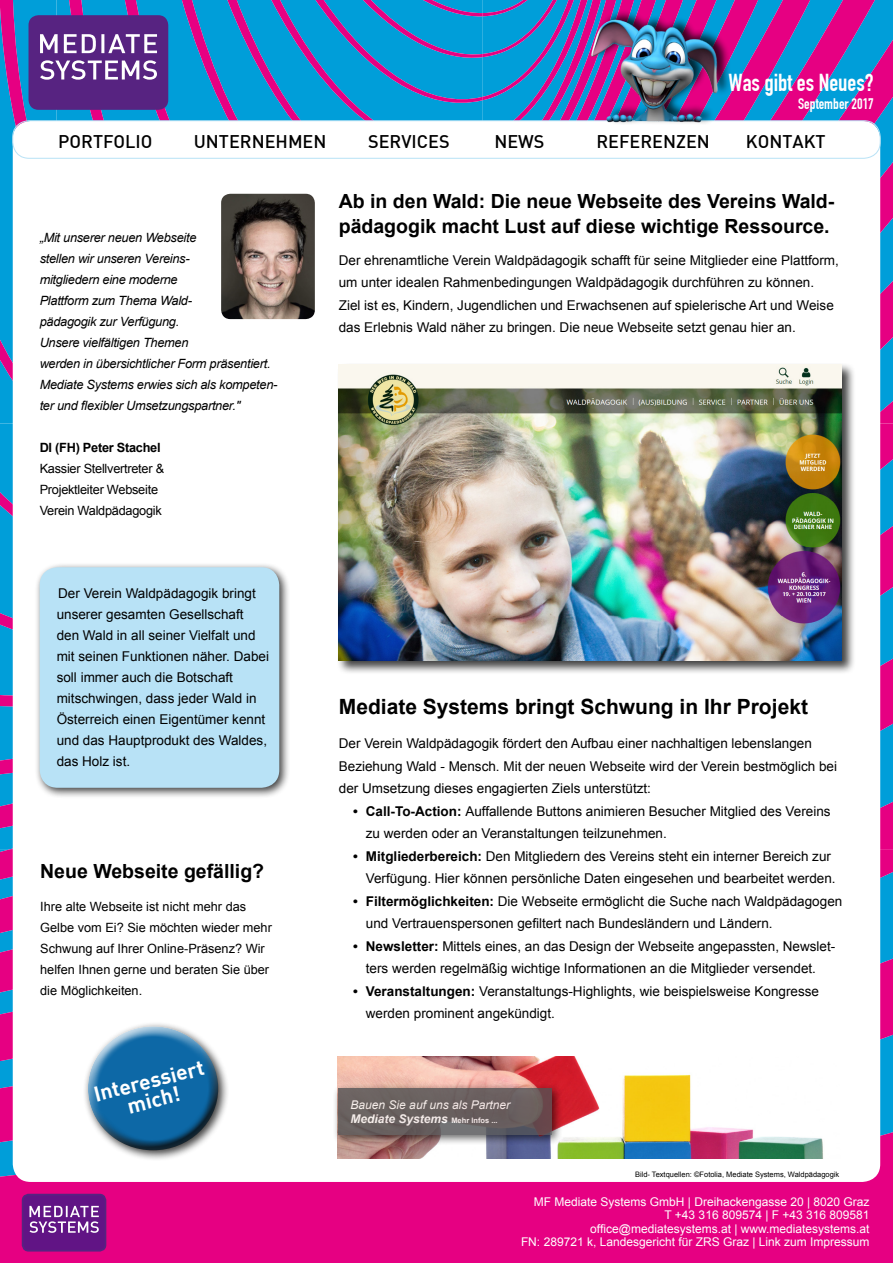
<style>
.page{position:relative;width:893px;height:1263px;background:#fff}
.page>*{position:absolute;margin:0;border:0;box-sizing:border-box;transform-origin:0 0}
.t1{font:24px "DIN Engschrift";color:#fff}
.t2{font:700 21px "Arial";color:#000}
.t3{font:700 21px/19.5px "DIN";color:#fff;text-align:center}
.t4{font:700 19.5px/25.5px "Arial";color:#000}
.t5{font:500 18px "DIN";color:#000}
.t6{font:15px "DIN Engschrift";color:#fff}
.t7{font:13.5px/22.5px "Arial";color:#000}
.t8{font:italic 12.75px/21px "Arial";letter-spacing:-.02em;color:#000}
.t9{font:12.75px/21px "Arial";color:#000}
.t10{font:12.75px/21px "Arial";letter-spacing:-.02em;color:#000}
.t11{font:700 12.75px "Arial";letter-spacing:-.02em;color:#000}
.t12{font:12px/13.5px "Arial";color:#fff;text-align:right}
.t13{font:italic 12px/14.4px "Arial";color:#fff}
.t14{font:7.5px "Arial";color:#000}
.s1{font-weight:700}
.s2{font-weight:700;font-style:normal;font-size:7.5px}
</style>
<div class="page">
<svg style="left:157px;top:0;width:325px;height:120px;background:#2089cd"></svg>
<svg style="left:482px;top:0;width:411px;height:423px;background:#5e60b6"></svg>
<svg style="left:880px;top:423px;width:13px;height:426px;background:#7553af"></svg>
<svg style="left:866px;top:849px;width:27px;height:333px;background:#6c59b2"></svg>
<div style="left:0;top:1182px;width:893px;height:81px;background:#e60082"></div>
<div style="left:13px;top:121px;width:867px;height:1061px;background:#fff;border-radius:18px"></div>
<div style="left:34px;top:562px;width:256px;height:237px;background:#000;opacity:.75"></div>
<div style="left:40px;top:567px;width:239px;height:221px;background:#b8e2f6;border-radius:18px"></div>
<div style="left:77px;top:1015px;width:141px;height:107px;background:#fff;opacity:.75"></div>
<div style="left:87px;top:1047px;width:142px;height:110px;background:#000;opacity:.75"></div>
<div style="left:29px;top:15px;width:139px;height:95px;background:#572381;border-radius:10px"></div>
<div style="left:12px;top:120px;width:869px;height:39px;border:1px solid #b8e2f6;border-radius:16px"></div>
<svg style="left:0;top:0;width:157px;height:1252px"></svg>
<div style="left:337px;top:362px;width:519px;height:312px;background:#000;opacity:.75"></div>
<img style="left:339px;top:364px;width:503px;height:296px">
<img style="left:221px;top:194px;width:94px;height:125px">
<div style="left:592px;top:9px;width:140px;height:116px;background:#000;opacity:.75"></div>
<img style="left:589px;top:0;width:129px;height:125px">
<img style="left:338px;top:1057px;width:485px;height:101px">
<div style="left:332px;top:1083px;width:231px;height:63px;background:#000;opacity:.75"></div>
<svg style="left:338px;top:1089px;width:213px;height:46px;background:#685f5f"></svg>
<h1 class="t1" style="left:728px;top:69px;width:147px">Was gibt es Neues?</h1>
<p class="t6" style="left:798px;top:95px;width:77px">September 2017</p>
<h3 class="t5" style="left:58px;top:130px;width:96px">PORTFOLIO</h3>
<h3 class="t5" style="left:194px;top:130px;width:134px">UNTERNEHMEN</h3>
<h3 class="t5" style="left:368px;top:130px;width:83px">SERVICES</h3>
<h3 class="t5" style="left:494px;top:130px;width:52px">NEWS</h3>
<h3 class="t5" style="left:596px;top:130px;width:115px">REFERENZEN</h3>
<h3 class="t5" style="left:746px;top:130px;width:81px">KONTAKT</h3>
<p class="t8" style="left:40px;top:227px;width:239px">„Mit unserer neuen Webseite<br>stellen wir unseren Vereins-<br>mitgliedern eine moderne<br>Plattform zum Thema Wald-<br>pädagogik zur Verfügung.<br>Unsere vielfältigen Themen<br>werden in übersichtlicher Form präsentiert.<br>Mediate Systems erwies sich als kompeten&shy;ter und flexibler Umsetzungspartner."</p>
<p class="t11" style="left:40px;top:439px;width:123px">DI (FH) Peter Stachel</p>
<p class="t10" style="left:40px;top:458px;width:126px">Kassier Stellvertreter &amp;<br>Projektleiter Webseite<br>Verein Waldpädagogik</p>
<p class="t7" style="left:57px;top:583px;width:214px;line-height:21px">Der Verein Waldpädagogik bringt unserer gesamten Gesellschaft den Wald in all seiner Vielfalt und mit seinen Funktionen näher. Dabei soll immer auch die Botschaft mitschwingen, dass jeder Wald in<br>Österreich einen Eigentümer kennt und das Hauptprodukt des Waldes, das Holz ist.</p>
<h3 class="t4" style="left:40px;top:859px;width:225px">Neue Webseite gefällig?</h3>
<p class="t9" style="left:40px;top:896px;width:233px">Ihre alte Webseite ist nicht mehr das Gelbe vom Ei? Sie möchten wieder mehr Schwung auf Ihrer Online-Präsenz? Wir helfen Ihnen gerne und beraten Sie über die Möglichkeiten.</p>
<h2 class="t3" style="left:92px;top:1084px;width:114px;rotate:-14deg">Interessiert mich!</h2>
<h3 class="t4" style="left:339px;top:189px;width:497px">Ab in den Wald: Die neue Webseite des Vereins Wald&shy;pädagogik macht Lust auf diese wichtige Ressource.</h3>
<p class="t7" style="left:339px;top:249px;width:502px">Der ehrenamtliche Verein Waldpädagogik schafft für seine Mitglieder eine Plattform, um unter idealen Rahmenbedingungen Waldpädagogik durchführen zu können.<br>Ziel ist es, Kindern, Jugendlichen und Erwachsenen auf spielerische Art und Weise das Erlebnis Wald näher zu bringen. Die neue Webseite setzt genau hier an.</p>
<h2 class="t2" style="left:339px;top:692px;width:471px">Mediate Systems bringt Schwung in Ihr Projekt</h2>
<p class="t7" style="left:339px;top:732px;width:500px">Der Verein Waldpädagogik fördert den Aufbau einer nachhaltigen lebenslangen<br>Beziehung Wald - Mensch. Mit der neuen Webseite wird der Verein bestmöglich bei der Umsetzung dieses engagierten Ziels unterstützt:</p>
<p class="t7" style="left:366px;top:800px;width:466px;text-indent:-13px"><span class="s1">• Call-To-Action:</span> Auffallende Buttons animieren Besucher Mitglied des Vereins zu werden oder an Veranstaltungen teilzunehmen.</p>
<p class="t7" style="left:366px;top:845px;width:471px;text-indent:-13px"><span class="s1">• Mitgliederbereich:</span> Den Mitgliedern des Vereins steht ein interner Bereich zur<br>Verfügung. Hier können persönliche Daten eingesehen und bearbeitet werden.</p>
<p class="t7" style="left:366px;top:890px;width:478px;text-indent:-13px"><span class="s1">• Filtermöglichkeiten:</span> Die Webseite ermöglicht die Suche nach Waldpädagogen und Vertrauenspersonen gefiltert nach Bundesländern und Ländern.</p>
<p class="t7" style="left:353px;top:935px;width:484px;text-align:center"><span class="s1">• Newsletter:</span> Mittels eines, an das Design der Webseite angepassten, Newslet&shy;ters werden regelmäßig wichtige Informationen an die Mitglieder versendet.</p>
<p class="t7" style="left:366px;top:980px;width:455px;text-indent:-13px"><span class="s1">• Veranstaltungen:</span> Veranstaltungs-Highlights, wie beispielsweise Kongresse werden prominent angekündigt.</p>
<p class="t13" style="left:351px;top:1098px;width:161px">Bauen Sie auf uns als Partner<br><span class="s1">Mediate Systems</span> <span class="s2">Mehr Infos ...</span></p>
<p class="t14" style="left:635px;top:1170px;width:206px">Bild- Textquellen: ©Fotolia, Mediate Systems, Waldpädagogik</p>
<p class="t12" style="left:521px;top:1195px;width:350px">MF Mediate Systems GmbH | Dreihackengasse 20 | 8020 Graz<br>T +43 316 809574 | F +43 316 809581 office@mediatesystems.at | www.mediatesystems.at<br>FN: 289721 k, Landesgericht für ZRS Graz | Link zum Impressum</p>
</div>
